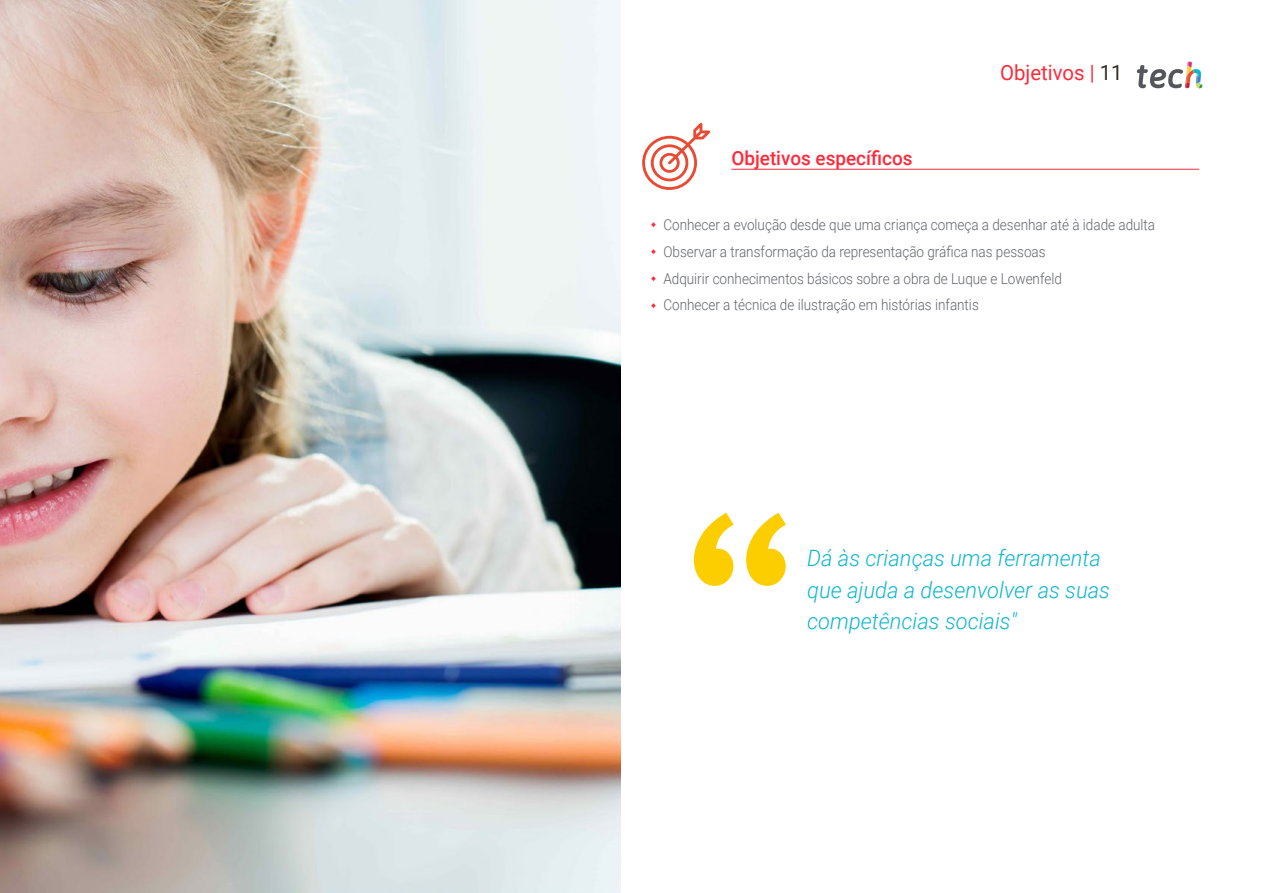
<style>
.page{position:relative;width:1263px;height:893px;background:#fff}
.page>*{position:absolute;margin:0;border:0;box-sizing:border-box;transform-origin:0 0}
.t1{font:italic 300 22.5px/31.5px "Roboto";color:#0fb6cf}
.t2{font:21px "Roboto";color:#ff293a}
.t3{font:500 19.5px "Roboto";color:#ff293a}
.t4{font:300 15px/26.7px "Roboto";color:#61646a;scale:.9 1}
.s1{color:#312e20}
</style>
<div class="page">
<img style="left:0;top:0;width:621px;height:893px">
<svg style="left:642px;top:123px;width:68px;height:67px"></svg>
<hr style="left:731px;top:169px;width:468px;height:1px;background:#ff293a">
<svg style="left:1137px;top:62px;width:65px;height:27px"></svg>
<svg style="left:694px;top:513px;width:92px;height:73px"></svg>
<h3 class="t3" style="left:731px;top:144px;width:183px">Objetivos específicos</h3>
<h2 class="t2" style="left:1000px;top:57px;width:124px">Objetivos | <span class="s1">11</span></h2>
<p class="t4" style="left:663px;top:211px;width:548px">Conhecer a evolução desde que uma criança começa a desenhar até à idade adulta Observar a transformação da representação gráfica nas pessoas<br>Adquirir conhecimentos básicos sobre a obra de Luque e Lowenfeld<br>Conhecer a técnica de ilustração em histórias infantis</p>
<h1 class="t1" style="left:807px;top:542px;width:304px">Dá às crianças uma ferramenta que ajuda a desenvolver as suas competências sociais"</h1>
</div>
